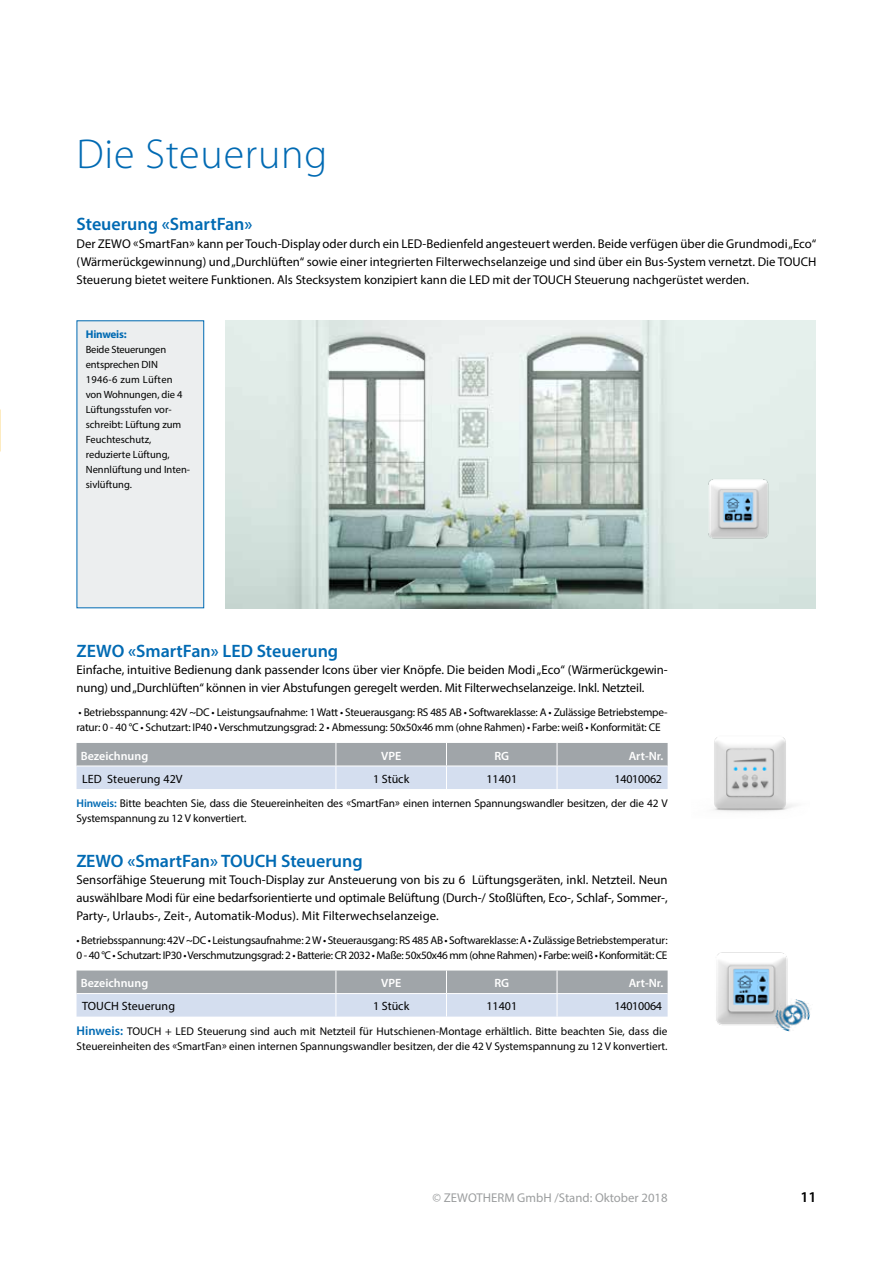
<style>
.page{position:relative;width:893px;height:1263px;background:#fff}
.page>*{position:absolute;margin:0;border:0;box-sizing:border-box;transform-origin:0 0}
.t1{font:300 42px "Myriad Pro";letter-spacing:.02em;color:#006ab3}
.t2{font:600 18px "Myriad Pro";color:#006ab3}
.t3{font:600 15px "Myriad Pro";color:#000}
.t4{font:12.75px/18px "Myriad Pro";color:#000;text-align:justify}
.t5{font:12.75px "Myriad Pro";color:#9c9e9f}
.t6{font:12px "Myriad Pro";color:#000}
.t7{font:600 12px "Myriad Pro";color:#fff}
.t8{font:12px "Myriad Pro";letter-spacing:-.02em;color:#000}
.t9{font:11.25px/15px "Myriad Pro";letter-spacing:-.02em;color:#000}
.t10{font:11.25px/15px "Myriad Pro";color:#000}
.t11{font:700 11.25px "Myriad Pro";letter-spacing:-.02em;color:#006ab3}
.t12{font:10.5px/15px "Myriad Pro";color:#000}
.s1{font-weight:600;color:#006ab3}
.s2{font-weight:600;font-size:12.75px;color:#006ab3}
</style>
<div class="page">
<svg style="left:77px;top:743px;width:591px;height:46px;background:#bcc3cd"></svg>
<svg style="left:77px;top:970px;width:591px;height:46px;background:#bcc3cd"></svg>
<img style="left:226px;top:320px;width:590px;height:288px">
<img style="left:662px;top:461px;width:137px;height:95px">
<img style="left:716px;top:952px;width:72px;height:73px">
<img style="left:713px;top:737px;width:81px;height:75px">
<div style="left:77px;top:321px;width:127px;height:287px;background:#eceeef"></div>
<div style="left:77px;top:320px;width:127px;height:288px;border:1px solid #006ab3"></div>
<img style="left:772px;top:995px;width:38px;height:37px">
<h1 class="t1" style="left:77px;top:128px;width:252px">Die Steuerung</h1>
<h2 class="t2" style="left:77px;top:212px;width:178px">Steuerung «SmartFan»</h2>
<p class="t4" style="left:77px;top:234px;width:741px">Der ZEWO «SmartFan» kann per Touch-Display oder durch ein LED-Bedienfeld angesteuert werden. Beide verfügen über die Grundmodi „Eco“ (Wärmerückgewinnung) und „Durchlüften“ sowie einer integrierten Filterwechselanzeige und sind über ein Bus-System vernetzt. Die TOUCH Steuerung bietet weitere Funktionen. Als Stecksystem konzipiert kann die LED mit der TOUCH Steuerung nachgerüstet werden.</p>
<p class="t11" style="left:86px;top:327px;width:42px">Hinweis:</p>
<p class="t12" style="left:86px;top:342px;width:106px">Beide Steuerungen entsprechen DIN<br>1946-6 zum Lüften von Wohnungen, die 4<br>Lüftungsstufen vor&shy;schreibt: Lüftung zum<br>Feuchteschutz, reduzierte Lüftung,<br>Nennlüftung und Inten&shy;sivlüftung.</p>
<h2 class="t2" style="left:77px;top:639px;width:263px">ZEWO «SmartFan» LED Steuerung</h2>
<p class="t4" style="left:77px;top:660px;width:593px">Einfache, intuitive Bedienung dank passender Icons über vier Knöpfe. Die beiden Modi „Eco“ (Wärmerückgewin&shy;nung) und „Durchlüften“ können in vier Abstufungen geregelt werden. Mit Filterwechselanzeige. Inkl. Netzteil.</p>
<p class="t9" style="left:77px;top:704px;width:593px">• Betriebsspannung: 42V ~DC • Leistungsaufnahme: 1 Watt • Steuerausgang: RS 485 AB • Softwareklasse: A • Zulässige Betriebstempe&shy;ratur: 0 - 40 °C • Schutzart: IP40 • Verschmutzungsgrad: 2 • Abmessung: 50x50x46 mm (ohne Rahmen) • Farbe: weiß • Konformität: CE</p>
<p class="t7" style="left:81px;top:748px;width:69px">Bezeichnung</p>
<p class="t7" style="left:381px;top:748px;width:22px">VPE</p>
<p class="t7" style="left:494px;top:748px;width:16px">RG</p>
<p class="t7" style="left:629px;top:748px;width:36px">Art-Nr.</p>
<p class="t6" style="left:82px;top:771px;width:102px">LED Steuerung 42V</p>
<p class="t6" style="left:373px;top:771px;width:38px">1 Stück</p>
<p class="t6" style="left:486px;top:771px;width:32px">11401</p>
<p class="t8" style="left:614px;top:771px;width:49px">14010062</p>
<p class="t9" style="left:77px;top:795px;width:593px"><span class="s1">Hinweis:</span> Bitte beachten Sie, dass die Steuereinheiten des «SmartFan» einen internen Spannungswandler besitzen, der die 42 V<br>Systemspannung zu 12 V konvertiert.</p>
<h2 class="t2" style="left:77px;top:849px;width:288px">ZEWO «SmartFan» TOUCH Steuerung</h2>
<p class="t4" style="left:77px;top:871px;width:593px">Sensorfähige Steuerung mit Touch-Display zur Ansteuerung von bis zu 6 Lüftungsgeräten, inkl. Netzteil. Neun auswählbare Modi für eine bedarfsorientierte und optimale Belüftung (Durch-/ Stoßlüften, Eco-, Schlaf-, Sommer-, Party-, Urlaubs-, Zeit-, Automatik-Modus). Mit Filterwechselanzeige.</p>
<p class="t9" style="left:77px;top:932px;width:593px">• Betriebsspannung: 42V ~DC • Leistungsaufnahme: 2 W • Steuerausgang: RS 485 AB • Softwareklasse: A • Zulässige Betriebstemperatur:<br>0 - 40 °C • Schutzart: IP30 • Verschmutzungsgrad: 2 • Batterie: CR 2032 • Maße: 50x50x46 mm (ohne Rahmen) • Farbe: weiß • Konformität: CE</p>
<p class="t7" style="left:81px;top:975px;width:69px">Bezeichnung</p>
<p class="t7" style="left:381px;top:975px;width:22px">VPE</p>
<p class="t7" style="left:494px;top:975px;width:16px">RG</p>
<p class="t7" style="left:629px;top:975px;width:36px">Art-Nr.</p>
<p class="t6" style="left:82px;top:999px;width:95px">TOUCH Steuerung</p>
<p class="t6" style="left:373px;top:999px;width:38px">1 Stück</p>
<p class="t6" style="left:486px;top:999px;width:32px">11401</p>
<p class="t8" style="left:614px;top:999px;width:49px">14010064</p>
<p class="t10" style="left:77px;top:1023px;width:593px"><span class="s2">Hinweis:</span> TOUCH + LED Steuerung sind auch mit Netzteil für Hutschienen-Montage erhältlich. Bitte beachten Sie, dass die<br>Steuereinheiten des «SmartFan» einen internen Spannungswandler besitzen, der die 42 V Systemspannung zu 12 V konvertiert.</p>
<p class="t5" style="left:432px;top:1189px;width:237px">© ZEWOTHERM GmbH /Stand: Oktober 2018</p>
<p class="t3" style="left:800px;top:1187px;width:18px">11</p>
</div>
